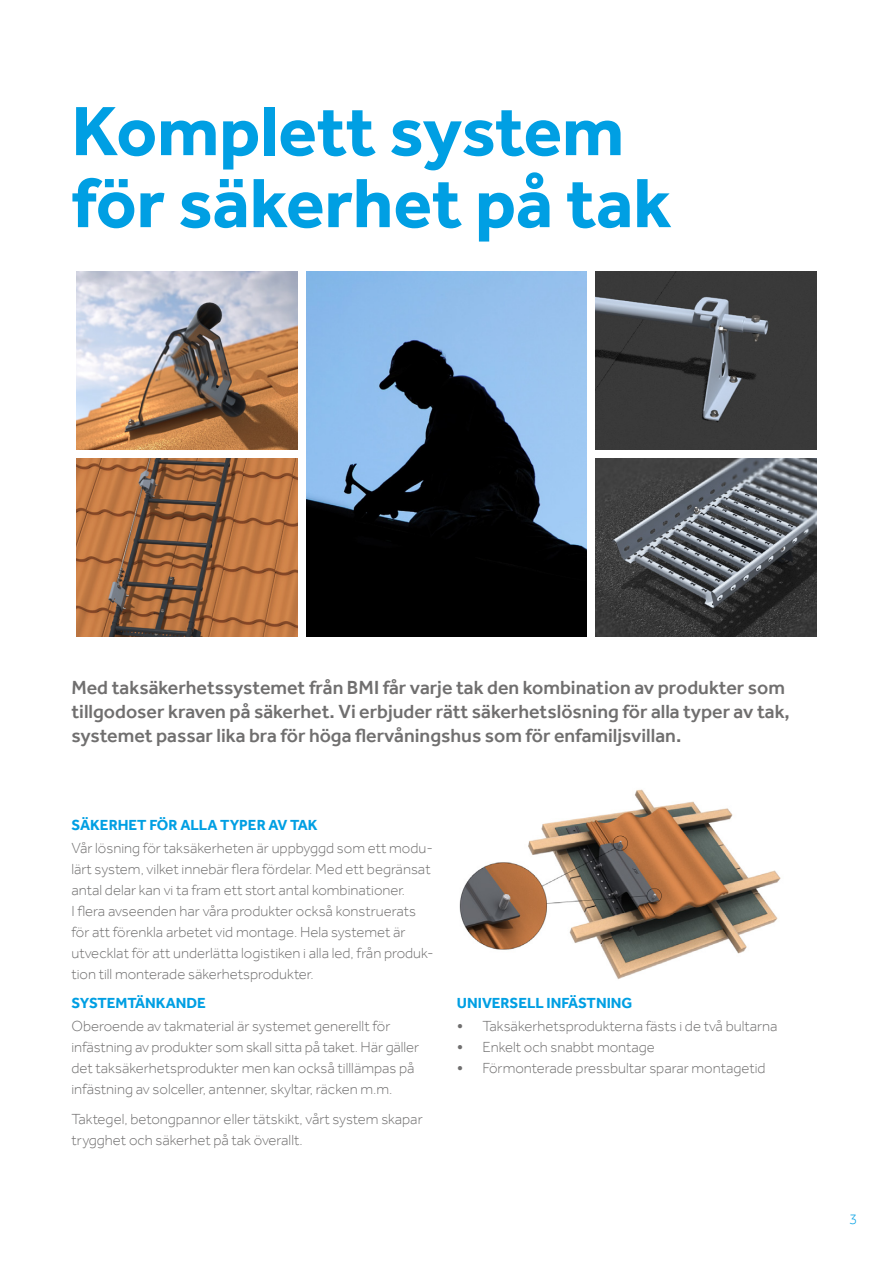
<style>
.page{position:relative;width:893px;height:1263px;background:#fff}
.page>*{position:absolute;margin:0;border:0;box-sizing:border-box;transform-origin:0 0}
.t1{font:700 72px/72px "Effra";color:#009fe3}
.t2{font:500 19.5px/24px "Effra";color:#706f6f}
.t3{font:300 15px/21px "Effra";color:#706f6f}
.t4{font:700 15px "Effra";color:#009fe3}
.t5{font:300 15px "Effra";color:#009fe3}
.s1{font-size:19.5px}
</style>
<div class="page">
<img style="left:459px;top:789px;width:322px;height:190px">
<img style="left:77px;top:271px;width:221px;height:179px">
<img style="left:595px;top:458px;width:221px;height:179px">
<img style="left:306px;top:271px;width:281px;height:366px">
<img style="left:77px;top:458px;width:221px;height:179px">
<img style="left:595px;top:271px;width:221px;height:179px">
<h1 class="t1" style="left:71px;top:94px;width:602px">Komplett system för säkerhet på tak</h1>
<p class="t2" style="left:71px;top:675px;width:720px">Med taksäkerhetssystemet från BMI får varje tak den kombination av produkter som tillgodoser kraven på säkerhet. Vi erbjuder rätt säkerhetslösning för alla typer av tak, systemet passar lika bra för höga flervåningshus som för enfamiljsvillan.</p>
<p class="t4" style="left:71px;top:816px;width:248px">SÄKERHET FÖR ALLA TYPER AV TAK</p>
<p class="t3" style="left:71px;top:837px;width:364px">Vår lösning för taksäkerheten är uppbyggd som ett modu&shy;lärt system, vilket innebär flera fördelar. Med ett begränsat antal delar kan vi ta fram ett stort antal kombinationer.<br>I flera avseenden har våra produkter också konstruerats för att förenkla arbetet vid montage. Hela systemet är utvecklat för att underlätta logistiken i alla led, från produk&shy;tion till monterade säkerhetsprodukter.</p>
<p class="t4" style="left:71px;top:994px;width:136px">SYSTEMTÄNKANDE</p>
<p class="t3" style="left:71px;top:1016px;width:349px">Oberoende av takmaterial är systemet generellt för infästning av produkter som skall sitta på taket. Här gäller det taksäkerhetsprodukter men kan också tilllämpas på infästning av solceller, antenner, skyltar, räcken m.m.</p>
<p class="t3" style="left:71px;top:1108px;width:353px">Taktegel, betongpannor eller tätskikt, vårt system skapar trygghet och säkerhet på tak överallt.</p>
<p class="t4" style="left:457px;top:994px;width:177px">UNIVERSELL INFÄSTNING</p>
<p class="t3" style="left:457px;top:1016px;width:322px"><span class="s1">•</span> Taksäkerhetsprodukterna fästs i de två bultarna</p>
<p class="t3" style="left:457px;top:1037px;width:200px"><span class="s1">•</span> Enkelt och snabbt montage</p>
<p class="t3" style="left:457px;top:1058px;width:310px"><span class="s1">•</span> Förmonterade pressbultar sparar montagetid</p>
<p class="t5" style="left:849px;top:1210px;width:10px">3</p>
</div>
